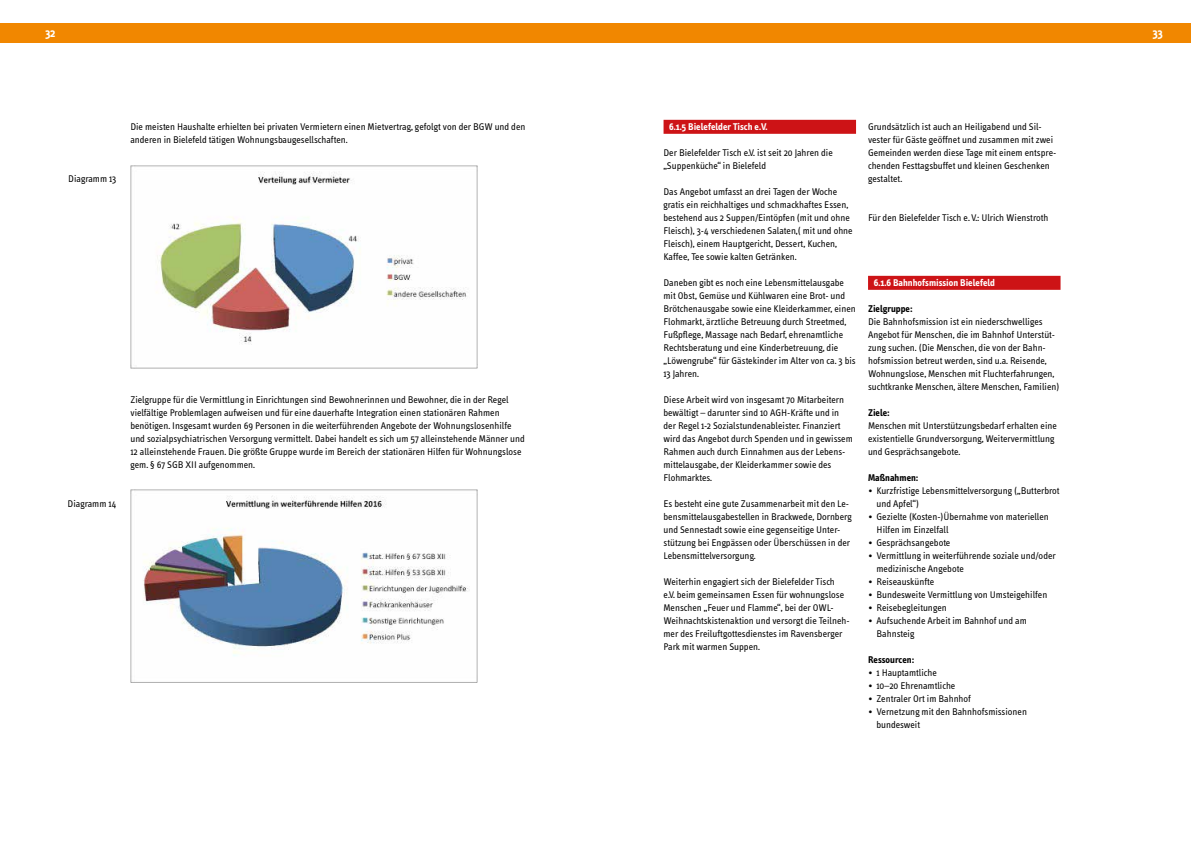
<style>
.page{position:relative;width:1191px;height:842px;background:#fff}
.page>*{position:absolute;margin:0;border:0;box-sizing:border-box;transform-origin:0 0}
.t1{font:700 12px "Info Text";color:#fff}
.t2{font:10px/13px "Info Text";color:#000}
.t3{font:700 10px "Info Text";color:#fff}
.t4{font:700 10px "Info Text";color:#000}
</style>
<div class="page">
<div style="left:0;top:23px;width:595px;height:20px;background:#f18700"></div>
<div style="left:595px;top:23px;width:596px;height:20px;background:#f18700"></div>
<div style="left:663px;top:120px;width:193px;height:14px;background:#cd1316"></div>
<div style="left:868px;top:276px;width:192px;height:14px;background:#cd1316"></div>
<img style="left:130px;top:165px;width:348px;height:204px">
<img style="left:130px;top:490px;width:348px;height:192px">
<p class="t1" style="left:45px;top:26px;width:12px">32</p>
<p class="t1" style="left:1152px;top:26px;width:11px">33</p>
<p class="t2" style="left:68px;top:172px;width:50px">Diagramm 13</p>
<p class="t2" style="left:130px;top:120px;width:396px">Die meisten Haushalte erhielten bei privaten Vermietern einen Mietvertrag, gefolgt von der BGW und den anderen in Bielefeld tätigen Wohnungsbaugesellschaften.</p>
<p class="t2" style="left:68px;top:497px;width:50px">Diagramm 14</p>
<p class="t2" style="left:130px;top:393px;width:396px">Zielgruppe für die Vermittlung in Einrichtungen sind Bewohnerinnen und Bewohner, die in der Regel vielfältige Problemlagen aufweisen und für eine dauerhafte Integration einen stationären Rahmen benötigen. Insgesamt wurden 69 Personen in die weiterführenden Angebote der Wohnungslosenhilfe und sozialpsychiatrischen Versorgung vermittelt. Dabei handelt es sich um 57 alleinstehende Männer und 12 alleinstehende Frauen. Die größte Gruppe wurde im Bereich der stationären Hilfen für Wohnungslose gem. § 67 SGB XII aufgenommen.</p>
<p class="t3" style="left:669px;top:121px;width:100px">6.1.5 Bielefelder Tisch e.V.</p>
<p class="t2" style="left:663px;top:146px;width:171px">Der Bielefelder Tisch e.V. ist seit 20 Jahren die „Suppenküche“ in Bielefeld</p>
<p class="t2" style="left:663px;top:185px;width:191px">Das Angebot umfasst an drei Tagen der Woche gratis ein reichhaltiges und schmackhaftes Essen, bestehend aus 2 Suppen/Eintöpfen (mit und ohne Fleisch), 3-4 verschiedenen Salaten,( mit und ohne Fleisch), einem Hauptgericht, Dessert, Kuchen, Kaffee, Tee sowie kalten Getränken.</p>
<p class="t2" style="left:663px;top:276px;width:194px">Daneben gibt es noch eine Lebensmittelausgabe mit Obst, Gemüse und Kühlwaren eine Brot- und Brötchenausgabe sowie eine Kleiderkammer, einen Flohmarkt, ärztliche Betreuung durch Streetmed, Fußpflege, Massage nach Bedarf, ehrenamtliche Rechtsberatung und eine Kinderbetreuung, die „Löwengrube“ für Gästekinder im Alter von ca. 3 bis 13 Jahren.</p>
<p class="t2" style="left:663px;top:393px;width:191px">Diese Arbeit wird von insgesamt 70 Mitarbeitern bewältigt – darunter sind 10 AGH-Kräfte und in der Regel 1-2 Sozialstundenableister. Finanziert wird das Angebot durch Spenden und in gewissem Rahmen auch durch Einnahmen aus der Lebens&shy;mittelausgabe, der Kleiderkammer sowie des Flohmarktes.</p>
<p class="t2" style="left:663px;top:497px;width:190px">Es besteht eine gute Zusammenarbeit mit den Le&shy;bensmittelausgabestellen in Brackwede, Dornberg und Sennestadt sowie eine gegenseitige Unter&shy;stützung bei Engpässen oder Überschüssen in der Lebensmittelversorgung.</p>
<p class="t2" style="left:663px;top:575px;width:188px">Weiterhin engagiert sich der Bielefelder Tisch<br>e.V. beim gemeinsamen Essen für wohnungslose Menschen „Feuer und Flamme“, bei der OWL-Weihnachtskistenaktion und versorgt die Teilneh&shy;mer des Freiluftgottesdienstes im Ravensberger Park mit warmen Suppen.</p>
<p class="t2" style="left:868px;top:120px;width:190px">Grundsätzlich ist auch an Heiligabend und Sil&shy;vester für Gäste geöffnet und zusammen mit zwei Gemeinden werden diese Tage mit einem entspre&shy;chenden Festtagsbuffet und kleinen Geschenken gestaltet.</p>
<p class="t2" style="left:868px;top:211px;width:182px">Für den Bielefelder Tisch e.V.: Ulrich Wienstroth</p>
<p class="t3" style="left:873px;top:277px;width:123px">6.1.6 Bahnhofsmission Bielefeld</p>
<p class="t4" style="left:868px;top:303px;width:46px">Zielgruppe:</p>
<p class="t2" style="left:868px;top:315px;width:193px">Die Bahnhofsmission ist ein niederschwelliges Angebot für Menschen, die im Bahnhof Unterstüt&shy;zung suchen. (Die Menschen, die von der Bahn&shy;hofsmission betreut werden, sind u.a. Reisende, Wohnungslose, Menschen mit Fluchterfahrungen, suchtkranke Menschen, ältere Menschen, Familien)</p>
<p class="t4" style="left:868px;top:407px;width:23px">Ziele:</p>
<p class="t2" style="left:868px;top:419px;width:190px">Menschen mit Unterstützungsbedarf erhalten eine existentielle Grundversorgung, Weitervermittlung und Gesprächsangebote.</p>
<p class="t4" style="left:868px;top:472px;width:52px">Maßnahmen:</p>
<p class="t2" style="left:876px;top:484px;width:185px;text-indent:-8px">• Kurzfristige Lebensmittelversorgung („Butterbrot und Apfel“)</p>
<p class="t2" style="left:876px;top:510px;width:174px;text-indent:-8px">• Gezielte (Kosten-)Übernahme von materiellen<br>Hilfen im Einzelfall</p>
<p class="t2" style="left:868px;top:536px;width:84px">• Gesprächsangebote</p>
<p class="t2" style="left:876px;top:549px;width:181px;text-indent:-8px">• Vermittlung in weiterführende soziale und/oder medizinische Angebote</p>
<p class="t2" style="left:868px;top:575px;width:68px">• Reiseauskünfte</p>
<p class="t2" style="left:868px;top:588px;width:181px">• Bundesweite Vermittlung von Umsteigehilfen</p>
<p class="t2" style="left:868px;top:601px;width:80px">• Reisebegleitungen</p>
<p class="t2" style="left:876px;top:614px;width:152px;text-indent:-8px">• Aufsuchende Arbeit im Bahnhof und am<br>Bahnsteig</p>
<p class="t4" style="left:868px;top:654px;width:48px">Ressourcen:</p>
<p class="t2" style="left:868px;top:666px;width:70px">• 1 Hauptamtliche</p>
<p class="t2" style="left:868px;top:679px;width:89px">• 10–20 Ehrenamtliche</p>
<p class="t2" style="left:868px;top:692px;width:104px">• Zentraler Ort im Bahnhof</p>
<p class="t2" style="left:876px;top:705px;width:152px;text-indent:-8px">• Vernetzung mit den Bahnhofsmissionen bundesweit</p>
</div>
